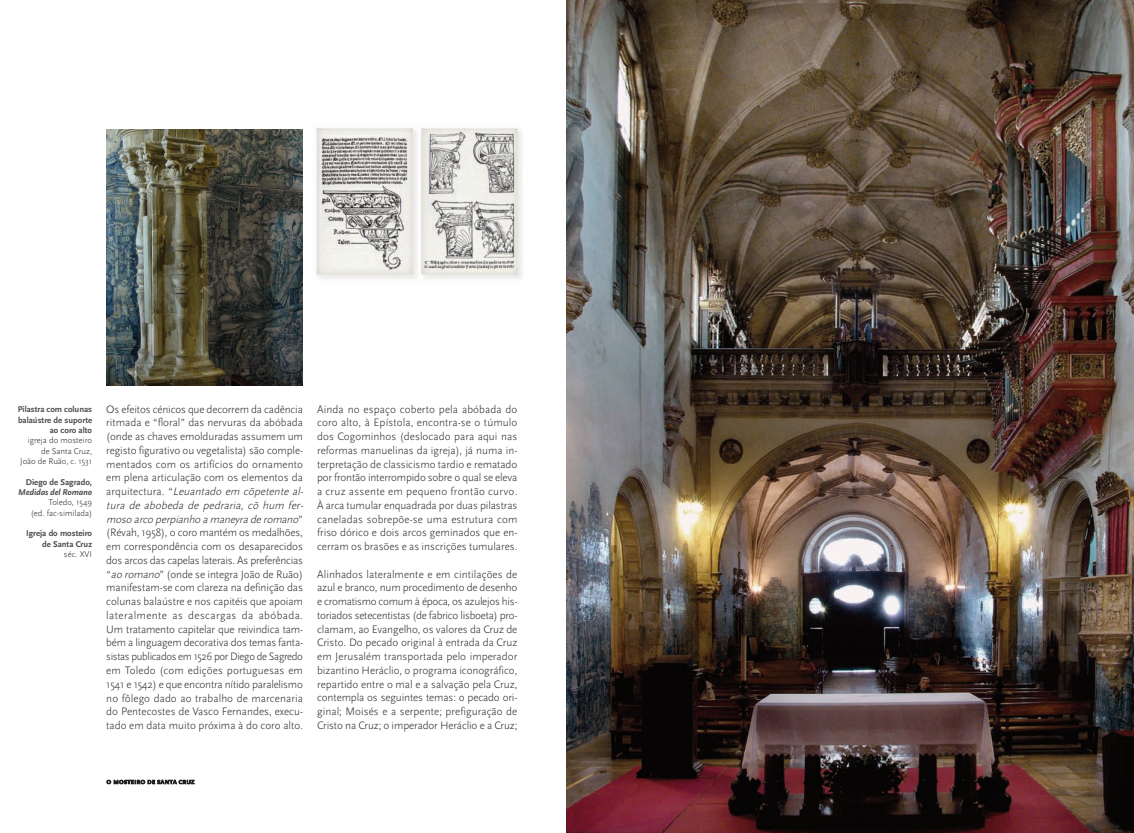
<style>
.page{position:relative;width:1134px;height:833px;background:#fff}
.page>*{position:absolute;margin:0;border:0;box-sizing:border-box;transform-origin:0 0}
.t1{font:300 11.25px/13.8px "Scala Sans";letter-spacing:-.005em;color:#231f20;text-align:justify}
.t2{font:700 8.75px/10.4px "Scala Sans";color:#4b4c4d;text-align:right}
.t3{font:300 8.75px/10.4px "Scala Sans";color:#231f20;text-align:right}
.t4{font:italic 700 8.75px "Scala Sans";letter-spacing:-.015em;color:#4b4c4d}
.t5{font:7.5px "Scala Sans LF Caps";color:#231f20}
.s1{font-style:italic}
</style>
<div class="page">
<img style="left:567px;top:0;width:567px;height:833px">
<img style="left:106px;top:129px;width:197px;height:256px">
<img style="left:316px;top:128px;width:206px;height:151px">
<p class="t2" style="left:18px;top:404px;width:76px">Pilastra com colunas balaústre de suporte ao coro alto</p>
<p class="t3" style="left:20px;top:436px;width:73px">igreja do mosteiro de Santa Cruz,<br>João de Ruão, c. 1531</p>
<p class="t2" style="left:26px;top:476px;width:68px">Diego de Sagrado,</p>
<p class="t4" style="left:18px;top:487px;width:75px">Medidas del Romano</p>
<p class="t3" style="left:31px;top:498px;width:63px">Toledo, 1549<br>(ed. fac-similada)</p>
<p class="t2" style="left:26px;top:528px;width:68px">Igreja do mosteiro de Santa Cruz</p>
<p class="t3" style="left:64px;top:550px;width:30px">séc. XVI</p>
<p class="t1" style="left:106px;top:403px;width:200px;text-align:left">Os efeitos cénicos que decorrem da cadência ritmada e “floral” das nervuras da abóbada (onde as chaves emolduradas assumem um registo figurativo ou vegetalista) são comple&shy;mentados com os artifícios do ornamento em plena articulação com os elementos da a rq u i t e ct u r a . “ <span class="s1">Leuantado em cõpetente al&shy;tura de abobeda de pedraria, cõ hum fer&shy;moso arco perpianho a maneyra de romano</span>” (Révah, 1958), o coro mantém os medalhões, em correspondência com os desaparecidos dos arcos das capelas laterais. As preferências “<span class="s1">ao romano</span>” (onde se integra João de Ruão) manifestam-se com clareza na definição das colunas balaústre e nos capitéis que apoiam lateralmente as descargas da abóbada.<br>Um tratamento capitelar que reivindica tam&shy;bém a linguagem decorativa dos temas fanta&shy;sistas publicados em 1526 por Diego de Sagredo em Toledo (com edições portuguesas em 1541 e 1542) e que encontra nítido paralelismo no fôlego dado ao trabalho de marcenaria do Pentecostes de Vasco Fernandes, execu&shy;tado em data muito próxima à do coro alto.</p>
<p class="t1" style="left:317px;top:403px;width:202px">Ainda no espaço coberto pela abóbada do coro alto, à Epístola, encontra-se o túmulo dos Cogominhos (deslocado para aqui nas reformas manuelinas da igreja), já numa in&shy;terpretação de classicismo tardio e rematado por frontão interrompido sobre o qual se eleva a cruz assente em pequeno frontão curvo.<br>À arca tumular enquadrada por duas pilastras caneladas sobrepõe-se uma estrutura com friso dórico e dois arcos geminados que en&shy;cerram os brasões e as inscrições tumulares.</p>
<p class="t1" style="left:317px;top:568px;width:202px">Alinhados lateralmente e em cintilações de azul e branco, num procedimento de desenho e cromatismo comum à época, os azulejos his&shy;toriados setecentistas (de fabrico lisboeta) pro&shy;clamam, ao Evangelho, os valores da Cruz de Cristo. Do pecado original à entrada da Cruz em Jerusalém transportada pelo imperador bizantino Heráclio, o programa iconográfico, repartido entre o mal e a salvação pela Cruz, contempla os seguintes temas: o pecado ori&shy;ginal; Moisés e a serpente; prefiguração de Cristo na Cruz; o imperador Heráclio e a Cruz;</p>
<p class="t5" style="left:106px;top:779px;width:90px">o mosteiro de santa cruz</p>
</div>
